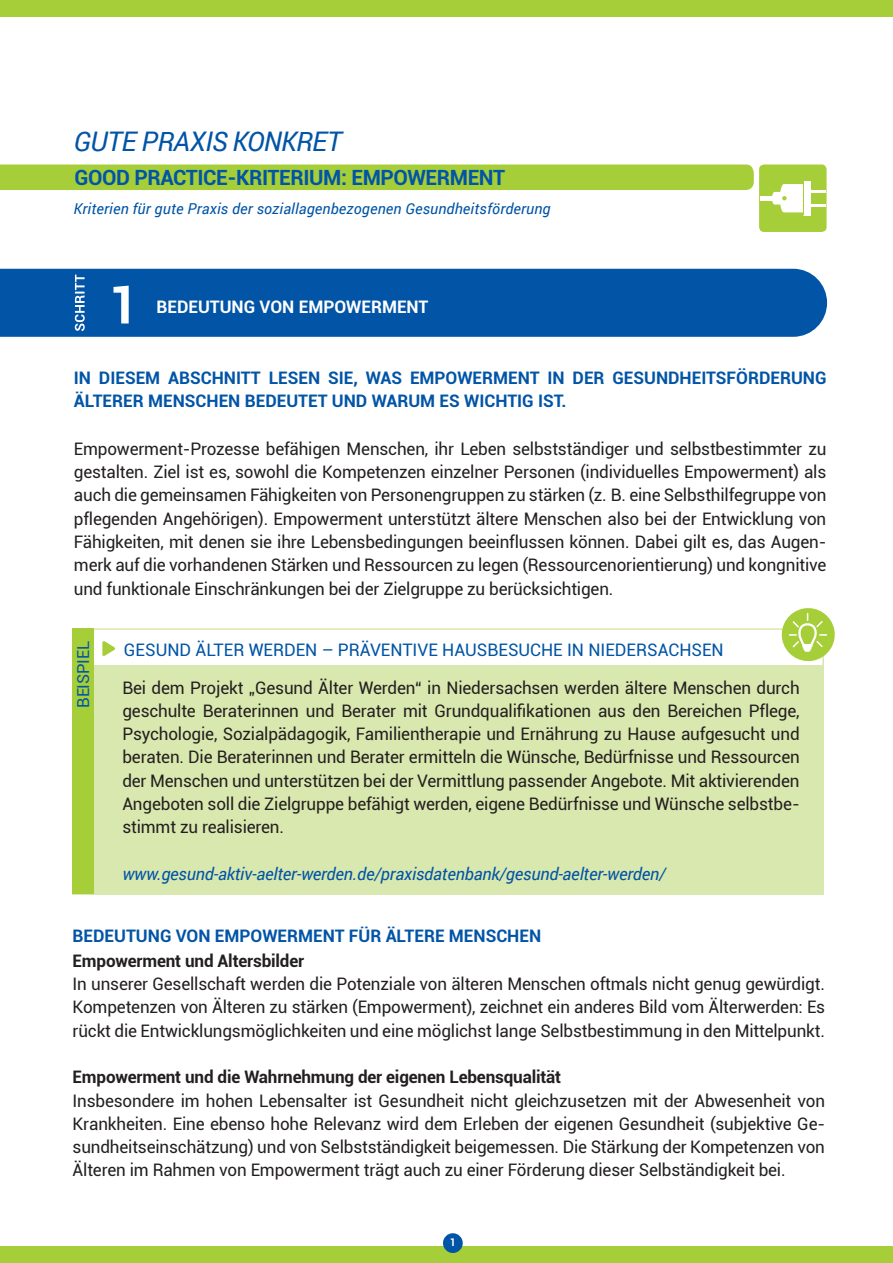
<style>
.page{position:relative;width:893px;height:1263px;background:#fff}
.page>*{position:absolute;margin:0;border:0;box-sizing:border-box;transform-origin:0 0}
.t1{font:700 52.5px "Roboto";color:#fff}
.t2{font:italic 27px "Roboto";letter-spacing:-.02em;color:#0154a6}
.t3{font:700 21px "Roboto";letter-spacing:-.02em;color:#0154a6}
.t4{font:17.25px/23.2px "Roboto";letter-spacing:-.01em;color:#231f20;text-align:justify}
.t5{font:700 17.25px "Roboto";color:#0154a6}
.t6{font:700 17.25px "Roboto";letter-spacing:-.01em;color:#231f20}
.t7{font:italic 17.25px "Roboto";letter-spacing:-.01em;color:#0154a6}
.t8{font:17.25px "Roboto";color:#0154a6}
.t9{font:700 17.25px "Roboto";color:#fff}
.t10{font:16.5px "Roboto";color:#0154a6}
.t11{font:italic 15px "Roboto";letter-spacing:.01em;color:#0154a6}
.t12{font:700 10.5px "Roboto";color:#fff}
</style>
<div class="page">
<div style="left:0;top:0;width:893px;height:17px;background:#a6ce39"></div>
<div style="left:0;top:1246px;width:893px;height:17px;background:#a6ce39"></div>
<div style="left:443px;top:1233px;width:20px;height:20px;background:#0154a6;border-radius:50%"></div>
<div style="left:759px;top:164px;width:67px;height:68px;background:#a6ce39;border-radius:5px"></div>
<div style="left:760px;top:196px;width:22px;height:5px;background:#fff"></div>
<div style="left:803px;top:181px;width:8px;height:34px;background:#fff"></div>
<hr style="left:805px;top:190px;width:20px;height:2px;background:#fff">
<hr style="left:805px;top:204px;width:20px;height:2px;background:#fff">
<svg style="left:772px;top:184px;width:31px;height:28px"></svg>
<hr style="left:803px;top:181px;width:1px;height:34px;background:#a6ce39">
<div style="left:0;top:164px;width:754px;height:26px;background:#a6ce39"></div>
<div style="left:0;top:269px;width:827px;height:68px;background:#0154a6"></div>
<svg style="left:75px;top:275px;width:10px;height:56px"></svg>
<div style="left:73px;top:634px;width:751px;height:260px;background:#d9e8ae"></div>
<hr style="left:73px;top:628px;width:738px;height:2px;background:#d9e8ae">
<div style="left:81px;top:632px;width:741px;height:33px;background:#fff"></div>
<svg style="left:102px;top:641px;width:14px;height:15px"></svg>
<svg style="left:780px;top:608px;width:55px;height:55px"></svg>
<div style="left:72px;top:628px;width:22px;height:266px;background:#a6ce39"></div>
<h2 class="t2" style="left:74px;top:122px;width:207px">Gute Praxis Konkre</h2>
<h2 class="t2" style="left:327px;top:122px;width:16px">t</h2>
<p class="t3" style="left:75px;top:162px;width:432px">Good Practice-Kriterium: Empowerment</p>
<p class="t11" style="left:74px;top:198px;width:478px">Kriterien für gute Praxis der soziallagenbezogenen Gesundheitsförderung</p>
<h1 class="t1" style="left:108px;top:268px;width:32px">1</h1>
<p class="t9" style="left:156px;top:294px;width:12px">BEDEUTUNG</p>
<p class="t9" style="left:260px;top:294px;width:88px">VON EMPOWERMENT</p>
<p class="t5" style="left:74px;top:365px;width:36px">IN DIESEM</p>
<p class="t5" style="left:168px;top:365px;width:23px">ABSCHNITT</p>
<p class="t5" style="left:269px;top:365px;width:11px">LESEN</p>
<p class="t5" style="left:328px;top:365px;width:131px">SIE, WAS EM POWERMENT</p>
<p class="t5" style="left:547px;top:365px;width:37px">IN DER</p>
<p class="t5" style="left:612px;top:365px;width:12px">GESUNDHEITSF</p>
<p class="t5" style="left:736px;top:365px;width:24px">ÖRDERUNG</p>
<p class="t5" style="left:74px;top:389px;width:22px">ÄLTERER</p>
<p class="t5" style="left:148px;top:389px;width:13px">MENSCHEN</p>
<p class="t5" style="left:245px;top:389px;width:12px">BEDEUTET</p>
<p class="t5" style="left:332px;top:389px;width:13px">UND</p>
<p class="t5" style="left:372px;top:389px;width:39px">WARUM</p>
<p class="t5" style="left:440px;top:389px;width:36px">ES WICHTIG</p>
<p class="t5" style="left:538px;top:389px;width:30px">IST.</p>
<p class="t4" style="left:74px;top:437px;width:754px">Empowerment-Prozesse befähigen Menschen, ihr Leben selbstständiger und selbstbestimmter zu gestalten. Ziel ist es, sowohl die Kompetenzen einzelner Personen (individuelles Empowerment) als auch die gemeinsamen Fähigkeiten von Personengruppen zu stärken (z. B. eine Selbsthilfegruppe von pflegenden Angehörigen). Empowerment unterstützt ältere Menschen also bei der Entwicklung von Fähigkeiten, mit denen sie ihre Lebensbedingungen beeinflussen können. Dabei gilt es, das Augen&shy;merk auf die vorhandenen Stärken und Ressourcen zu legen (Ressourcenorientierung) und kongnitive und funktionale Einschränkungen bei der Zielgruppe zu berücksichtigen.</p>
<p class="t10" style="left:72px;top:708px;width:68px;rotate:-90deg">Beispiel</p>
<p class="t8" style="left:124px;top:638px;width:601px">Gesund älter werden – Präventive Hausbesuch e in N iedersachsen</p>
<p class="t4" style="left:122px;top:675px;width:679px">Bei dem Projekt „Gesund Älter Werden“ in N iedersachsen werden ältere Menschen durch geschulte Beraterinnen und Berater mit Grundqualifikationen aus den Bereichen Pflege, Psychologie, Sozialpädagogik, Familientherapie und Ernährung zu Hause aufgesucht und beraten. Die Beraterinnen und Berater ermitteln die Wünsche, Bedürfnisse und Ressourcen der Menschen und unterstützen bei der Vermittlung passender Angebote. Mit aktivierenden Angeboten soll die Zielgruppe befähigt werden, eigene Bedürfnisse und Wünsche selbstbe&shy;stimmt zu realisieren.</p>
<p class="t7" style="left:122px;top:861px;width:545px">www.gesund-aktiv-aelter-werden.de/praxisdatenbank/gesund-aelter-werden/</p>
<p class="t5" style="left:73px;top:924px;width:470px">Bedeutung von Empowerment für ältere Menschen</p>
<p class="t6" style="left:73px;top:949px;width:233px">Empowerment und Altersbilder</p>
<p class="t4" style="left:73px;top:972px;width:754px">In unserer Gesellschaft werden die Potenziale von älteren Menschen oftmals nicht genug gewürdigt.<br>Kompetenzen von Älteren zu stärken (Empowerment), zeichnet ein anderes Bild vom Älterwerden: Es rückt die Entwicklungsmöglichkeiten und eine möglichst lange Selbstbestimmung in den Mittelpunkt.</p>
<p class="t6" style="left:73px;top:1065px;width:490px">Empowerment und die Wahrnehmung der eigenen Lebensqualität</p>
<p class="t4" style="left:73px;top:1088px;width:754px">Insbesondere im hohen Lebensalter ist Gesundheit nicht gleichzusetzen mit der Abwesenheit von Krankheiten. Eine ebenso hohe Relevanz wird dem Erleben der eigenen Gesundheit (subjektive Ge&shy;sundheitseinschätzung) und von Selbstständigkeit beigemessen. Die Stärkung der Kompetenzen von Älteren im Rahmen von Empowerment trägt auch zu einer Förderung dieser Selbständigkeit bei.</p>
<p class="t12" style="left:450px;top:1234px;width:8px">1</p>
</div>
